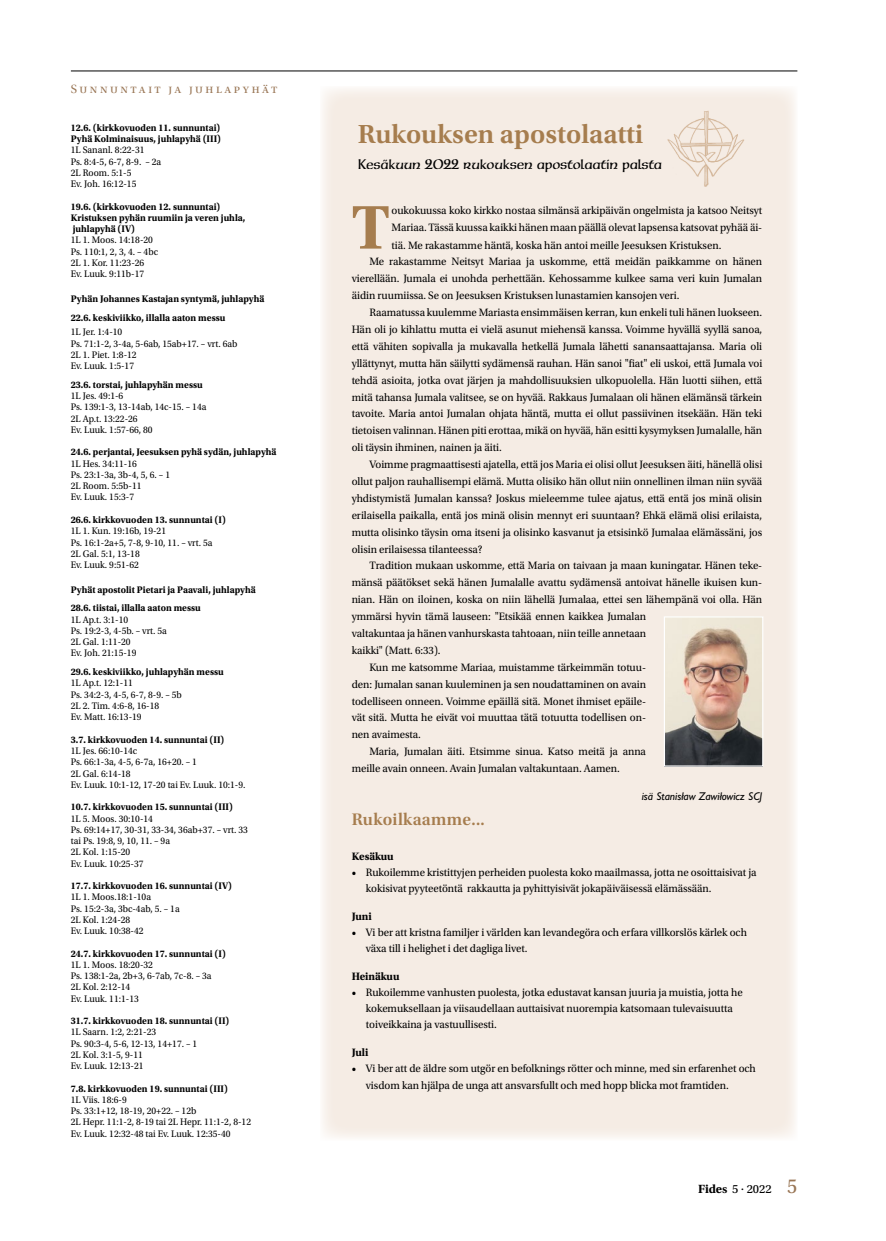
<style>
.page{position:relative;width:886px;height:1241px;background:#fff}
.page>*{position:absolute;margin:0;border:0;box-sizing:border-box;transform-origin:0 0}
.t1{font:700 64.88px "Utopia Std";color:#a67d4e}
.t2{font:600 27.5px "Utopia Std";color:#a67d4e}
.t3{font:17.5px "Utopia Std Semibold Subh";letter-spacing:.02em;color:#a67d4e}
.t4{font:13.75px "Neue Hammer Unziale LT Std";letter-spacing:-.02em;color:#000;scale:.83 1}
.t5{font:12.5px "Utopia Std Subh";letter-spacing:.2em;color:#997655}
.t6{font:12.5px "Utopia Std Capt";color:#000}
.t7{font:11.25px/16.2px "Utopia Std";letter-spacing:-.005em;color:#000}
.t8{font:italic 11.25px "Gill Sans Std";color:#000}
.t9{font:700 11.25px "Utopia Std";letter-spacing:-.005em;color:#000}
.t10{font:10px/11.2px "Utopia Std";color:#000;scale:.95 1}
.t11{font:700 10px/11.2px "Utopia Std";color:#000;scale:.95 1}
.s1{font-family:"Utopia Std";font-weight:700}
.s2{font-family:"Utopia Std";font-weight:600}
.s3{font-family:"Utopia Std";font-size:21.25px;color:#997655}
</style>
<div class="page">
<hr style="left:71px;top:71px;width:726px;height:1px;background:#000">
<div style="left:320px;top:86px;width:477px;height:1054px;background:#f5ece4"></div>
<img style="left:666px;top:618px;width:95px;height:146px">
<div style="left:664px;top:616px;width:99px;height:150px;border:1px solid #fff"></div>
<img style="left:667px;top:111px;width:77px;height:76px">
<p class="t5" style="left:71px;top:83px;width:208px">Sunnuntait ja juhlapyhät</p>
<p class="t11" style="left:71px;top:122px;width:160px">12.6. (kirkkovuoden 11. sunnuntai)<br>Pyhä Kolminaisuus, juhlapyhä (III)</p>
<p class="t10" style="left:71px;top:145px;width:97px">1L Sananl. 8:22-31<br>Ps. 8:4-5, 6-7, 8-9. – 2a<br>2L Room. 5:1-5<br>Ev. Joh. 16:12-15</p>
<p class="t11" style="left:71px;top:201px;width:185px">19.6. (kirkkovuoden 12. sunnuntai)<br>Kristuksen pyhän ruumiin ja veren juhla, juhlapyhä (IV)</p>
<p class="t10" style="left:71px;top:235px;width:93px">1L 1. Moos. 14:18-20<br>Ps. 110:1, 2, 3, 4. – 4bc<br>2L 1. Kor. 11:23-26<br>Ev. Luuk. 9:11b-17</p>
<p class="t11" style="left:71px;top:290px;width:205px;line-height:18.4px">Pyhän Johannes Kastajan syntymä, juhlapyhä<br>22.6. keskiviikko, illalla aaton messu</p>
<p class="t10" style="left:71px;top:326px;width:177px">1L Jer. 1:4-10<br>Ps. 71:1-2, 3-4a, 5-6ab, 15ab+17. – vrt. 6ab<br>2L 1. Piet. 1:8-12<br>Ev. Luuk. 1:5-17</p>
<p class="t11" style="left:71px;top:379px;width:140px">23.6. torstai, juhlapyhän messu</p>
<p class="t10" style="left:71px;top:390px;width:144px">1L Jes. 49:1-6<br>Ps. 139:1-3, 13-14ab, 14c-15. – 14a<br>2L Ap.t. 13:22-26<br>Ev. Luuk. 1:57-66, 80</p>
<p class="t11" style="left:71px;top:446px;width:218px">24.6. perjantai, Jeesuksen pyhä sydän, juhlapyhä</p>
<p class="t10" style="left:71px;top:458px;width:106px">1L Hes. 34:11-16<br>Ps. 23:1-3a, 3b-4, 5, 6. – 1<br>2L Room. 5:5b-11<br>Ev. Luuk. 15:3-7</p>
<p class="t11" style="left:71px;top:514px;width:165px">26.6. kirkkovuoden 13. sunnuntai (I)</p>
<p class="t10" style="left:71px;top:525px;width:151px">1L 1. Kun. 19:16b, 19-21<br>Ps. 16:1-2a+5, 7-8, 9-10, 11. – vrt. 5a<br>2L Gal. 5:1, 13-18<br>Ev. Luuk. 9:51-62</p>
<p class="t11" style="left:71px;top:580px;width:196px;line-height:18.4px">Pyhät apostolit Pietari ja Paavali, juhlapyhä<br>28.6. tiistai, illalla aaton messu</p>
<p class="t10" style="left:71px;top:614px;width:103px">1L Ap.t. 3:1-10<br>Ps. 19:2-3, 4-5b. – vrt. 5a<br>2L Gal. 1:11-20<br>Ev. Joh. 21:15-19</p>
<p class="t11" style="left:71px;top:666px;width:162px">29.6. keskiviikko, juhlapyhän messu</p>
<p class="t10" style="left:71px;top:677px;width:118px">1L Ap.t. 12:1-11<br>Ps. 34:2-3, 4-5, 6-7, 8-9. – 5b<br>2L 2. Tim. 4:6-8, 16-18<br>Ev. Matt. 16:13-19</p>
<p class="t11" style="left:71px;top:733px;width:163px">3.7. kirkkovuoden 14. sunnuntai (II)</p>
<p class="t10" style="left:71px;top:745px;width:185px">1L Jes. 66:10-14c<br>Ps. 66:1-3a, 4-5, 6-7a, 16+20. – 1<br>2L Gal. 6:14-18<br>Ev. Luuk. 10:1-12, 17-20 tai Ev. Luuk. 10:1-9.</p>
<p class="t11" style="left:71px;top:801px;width:172px">10.7. kirkkovuoden 15. sunnuntai (III)</p>
<p class="t10" style="left:71px;top:812px;width:188px">1L 5. Moos. 30:10-14<br>Ps. 69:14+17, 30-31, 33-34, 36ab+37. – vrt. 33 tai Ps. 19:8, 9, 10, 11. – 9a<br>2L Kol. 1:15-20<br>Ev. Luuk. 10:25-37</p>
<p class="t11" style="left:71px;top:880px;width:171px">17.7. kirkkovuoden 16. sunnuntai (IV)</p>
<p class="t10" style="left:71px;top:891px;width:116px">1L 1. Moos.18:1-10a<br>Ps. 15:2-3a, 3bc-4ab, 5. – 1a<br>2L Kol. 1:24-28<br>Ev. Luuk. 10:38-42</p>
<p class="t11" style="left:71px;top:947px;width:165px">24.7. kirkkovuoden 17. sunnuntai (I)</p>
<p class="t10" style="left:71px;top:959px;width:150px">1L 1. Moos. 18:20-32<br>Ps. 138:1-2a, 2b+3, 6-7ab, 7c-8. – 3a<br>2L Kol. 2:12-14<br>Ev. Luuk. 11:1-13</p>
<p class="t11" style="left:71px;top:1015px;width:168px">31.7. kirkkovuoden 18. sunnuntai (II)</p>
<p class="t10" style="left:71px;top:1026px;width:135px">1L Saarn. 1:2, 2:21-23<br>Ps. 90:3-4, 5-6, 12-13, 14+17. – 1<br>2L Kol. 3:1-5, 9-11<br>Ev. Luuk. 12:13-21</p>
<p class="t11" style="left:71px;top:1082px;width:167px">7.8. kirkkovuoden 19. sunnuntai (III)</p>
<p class="t10" style="left:71px;top:1094px;width:191px">1L Viis. 18:6-9<br>Ps. 33:1+12, 18-19, 20+22. – 12b<br>2L Hepr. 11:1-2, 8-19 tai 2L Hepr. 11:1-2, 8-12<br>Ev. Luuk. 12:32-48 tai Ev. Luuk. 12:35-40</p>
<h2 class="t2" style="left:358px;top:118px;width:287px">Rukouksen apostolaatti</h2>
<p class="t4" style="left:358px;top:156px;width:368px">Kesäkuun 2022 rukouksen apostolaatin palsta</p>
<h1 class="t1" style="left:352px;top:190px;width:40px">T</h1>
<p class="t7" style="left:392px;top:202px;width:372px">oukokuussa koko kirkko nostaa silmänsä arkipäivän ongelmista ja katsoo Neitsyt</p>
<p class="t7" style="left:392px;top:219px;width:372px">Mariaa. Tässä kuussa kaikki hänen maan päällä olevat lapsensa katsovat pyhää äi-</p>
<p class="t7" style="left:392px;top:237px;width:331px">tiä. Me rakastamme häntä, koska hän antoi meille Jeesuksen Kristuksen.</p>
<p class="t7" style="left:369px;top:254px;width:394px">Me rakastamme Neitsyt Mariaa ja uskomme, että meidän paikkamme on hänen</p>
<p class="t7" style="left:352px;top:271px;width:412px">vierellään. Jumala ei unohda perhettään. Kehossamme kulkee sama veri kuin Jumalan</p>
<p class="t7" style="left:352px;top:287px;width:329px">äidin ruumiissa. Se on Jeesuksen Kristuksen lunastamien kansojen veri.</p>
<p class="t7" style="left:369px;top:304px;width:394px">Raamatussa kuulemme Mariasta ensimmäisen kerran, kun enkeli tuli hänen luokseen.</p>
<p class="t7" style="left:352px;top:321px;width:412px">Hän oli jo kihlattu mutta ei vielä asunut miehensä kanssa. Voimme hyvällä syyllä sanoa,</p>
<p class="t7" style="left:352px;top:338px;width:412px">että vähiten sopivalla ja mukavalla hetkellä Jumala lähetti sanansaattajansa. Maria oli</p>
<p class="t7" style="left:352px;top:355px;width:412px">yllättynyt, mutta hän säilytti sydämensä rauhan. Hän sanoi "fiat" eli uskoi, että Jumala voi</p>
<p class="t7" style="left:352px;top:372px;width:412px">tehdä asioita, jotka ovat järjen ja mahdollisuuksien ulkopuolella. Hän luotti siihen, että</p>
<p class="t7" style="left:352px;top:389px;width:412px">mitä tahansa Jumala valitsee, se on hyvää. Rakkaus Jumalaan oli hänen elämänsä tärkein</p>
<p class="t7" style="left:352px;top:406px;width:412px">tavoite. Maria antoi Jumalan ohjata häntä, mutta ei ollut passiivinen itsekään. Hän teki</p>
<p class="t7" style="left:352px;top:422px;width:412px">tietoisen valinnan. Hänen piti erottaa, mikä on hyvää, hän esitti kysymyksen Jumalalle, hän</p>
<p class="t7" style="left:352px;top:439px;width:152px">oli täysin ihminen, nainen ja äiti.</p>
<p class="t7" style="left:369px;top:456px;width:394px">Voimme pragmaattisesti ajatella, että jos Maria ei olisi ollut Jeesuksen äiti, hänellä olisi</p>
<p class="t7" style="left:352px;top:473px;width:412px">ollut paljon rauhallisempi elämä. Mutta olisiko hän ollut niin onnellinen ilman niin syvää</p>
<p class="t7" style="left:352px;top:490px;width:412px">yhdistymistä Jumalan kanssa? Joskus mieleemme tulee ajatus, että entä jos minä olisin</p>
<p class="t7" style="left:352px;top:507px;width:412px">erilaisella paikalla, entä jos minä olisin mennyt eri suuntaan? Ehkä elämä olisi erilaista,</p>
<p class="t7" style="left:352px;top:524px;width:412px">mutta olisinko täysin oma itseni ja olisinko kasvanut ja etsisinkö Jumalaa elämässäni, jos</p>
<p class="t7" style="left:352px;top:541px;width:132px">olisin erilaisessa tilanteessa?</p>
<p class="t7" style="left:369px;top:557px;width:394px">Tradition mukaan uskomme, että Maria on taivaan ja maan kuningatar. Hänen teke-</p>
<p class="t7" style="left:352px;top:574px;width:412px">mänsä päätökset sekä hänen Jumalalle avattu sydämensä antoivat hänelle ikuisen kun-</p>
<p class="t7" style="left:352px;top:591px;width:412px">nian. Hän on iloinen, koska on niin lähellä Jumalaa, ettei sen lähempänä voi olla. Hän</p>
<p class="t7" style="left:352px;top:608px;width:296px">ymmärsi hyvin tämä lauseen: "Etsikää ennen kaikkea Jumalan</p>
<p class="t7" style="left:352px;top:625px;width:296px">valtakuntaa ja hänen vanhurskasta tahtoaan, niin teille annetaan</p>
<p class="t7" style="left:352px;top:642px;width:90px">kaikki" (Matt. 6:33).</p>
<p class="t7" style="left:369px;top:659px;width:278px">Kun me katsomme Mariaa, muistamme tärkeimmän totuu-</p>
<p class="t7" style="left:352px;top:676px;width:296px">den: Jumalan sanan kuuleminen ja sen noudattaminen on avain</p>
<p class="t7" style="left:352px;top:692px;width:296px">todelliseen onneen. Voimme epäillä sitä. Monet ihmiset epäile-</p>
<p class="t7" style="left:352px;top:709px;width:296px">vät sitä. Mutta he eivät voi muuttaa tätä totuutta todellisen on-</p>
<p class="t7" style="left:352px;top:726px;width:71px">nen avaimesta.</p>
<p class="t7" style="left:369px;top:743px;width:278px">Maria, Jumalan äiti. Etsimme sinua. Katso meitä ja anna</p>
<p class="t7" style="left:352px;top:760px;width:270px">meille avain onneen. Avain Jumalan valtakuntaan. Aamen.</p>
<p class="t8" style="left:642px;top:789px;width:122px">isä Stanisław Zawiłowicz SCJ</p>
<h3 class="t3" style="left:352px;top:809px;width:135px">Rukoilkaamme...</h3>
<p class="t9" style="left:352px;top:849px;width:44px">Kesäkuu</p>
<p class="t7" style="left:366px;top:864px;width:392px;text-indent:-14px">• Rukoilemme kristittyjen perheiden puolesta koko maailmassa, jotta ne osoittaisivat ja kokisivat pyyteetöntä rakkautta ja pyhittyisivät jokapäiväisessä elämässään.</p>
<p class="t9" style="left:352px;top:909px;width:21px">Juni</p>
<p class="t7" style="left:366px;top:924px;width:383px;text-indent:-14px">• Vi ber att kristna familjer i världen kan levandegöra och erfara villkorslös kärlek och växa till i helighet i det dagliga livet.</p>
<p class="t9" style="left:352px;top:969px;width:49px">Heinäkuu</p>
<p class="t7" style="left:366px;top:984px;width:378px;text-indent:-14px">• Rukoilemme vanhusten puolesta, jotka edustavat kansan juuria ja muistia, jotta he kokemuksellaan ja viisaudellaan auttaisivat nuorempia katsomaan tulevaisuutta toiveikkaina ja vastuullisesti.</p>
<p class="t9" style="left:352px;top:1045px;width:18px">Juli</p>
<p class="t7" style="left:366px;top:1060px;width:391px;text-indent:-14px">• Vi ber att de äldre som utgör en befolknings rötter och minne, med sin erfarenhet och visdom kan hjälpa de unga att ansvarsfullt och med hopp blicka mot framtiden.</p>
<p class="t6" style="left:698px;top:1181px;width:101px"><span class="s1">Fide</span><span class="s2">s</span> 5 . 2022 <span class="s3">5</span></p>
</div>
